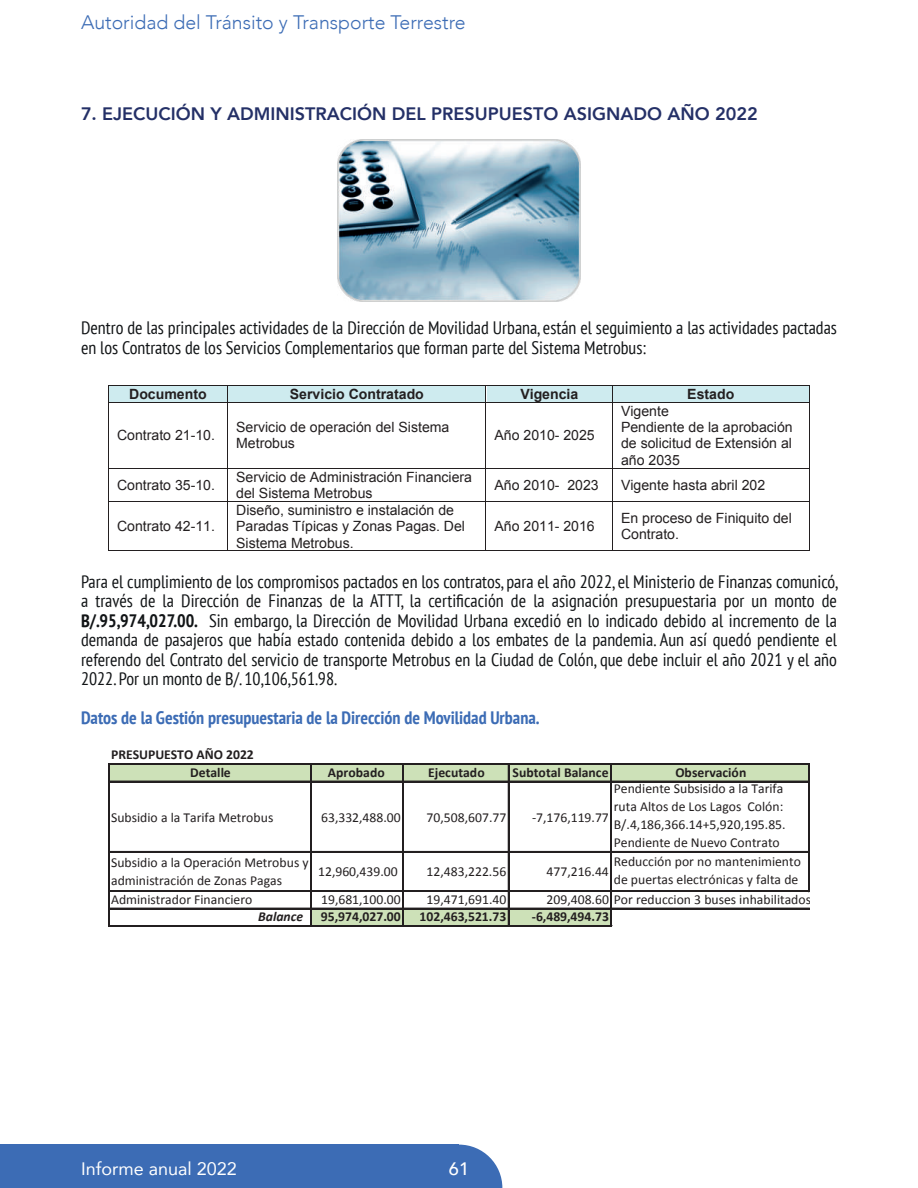
<style>
.page{position:relative;width:918px;height:1188px;background:#fff}
.page>*{position:absolute;margin:0;border:0;box-sizing:border-box;transform-origin:0 0}
.t1{font:300 19.5px "Avenir";color:#3c6cb5}
.t2{font:condensed 18px/19.5px "PT Sans";color:#111416}
.t3{font:700 condensed 18px "PT Sans";color:#3c6cb5}
.t4{font:800 18px "Avenir";color:#243067}
.t5{font:18px "Avenir";color:#fff}
.t6{font:500 18px "Avenir";color:#fff}
.t7{font:14.1px/16px "Arial";color:#231f20}
.t8{font:700 14.1px "Arial";color:#231f20}
.t9{font:13.65px/18px "Calibri";color:#231f20}
.t10{font:700 13.65px/17.5px "Calibri";color:#231f20}
.t11{font:italic 700 13.65px "Calibri";color:#231f20}
.s1{font-weight:700}
</style>
<div class="page">
<img style="left:337px;top:140px;width:244px;height:162px">
<div style="left:109px;top:386px;width:118px;height:16px;background:#ceebef"></div>
<div style="left:228px;top:386px;width:258px;height:16px;background:#ceebef"></div>
<div style="left:487px;top:386px;width:125px;height:16px;background:#ceebef"></div>
<div style="left:613px;top:386px;width:196px;height:16px;background:#ceebef"></div>
<hr style="left:109px;top:385px;width:118px;height:1px;background:#231f20">
<hr style="left:228px;top:385px;width:257px;height:1px;background:#231f20">
<hr style="left:486px;top:385px;width:126px;height:1px;background:#231f20">
<hr style="left:613px;top:385px;width:196px;height:1px;background:#231f20">
<svg style="left:108px;top:385px;width:1px;height:18px"></svg>
<hr style="left:109px;top:402px;width:118px;height:1px;background:#231f20">
<svg style="left:227px;top:385px;width:1px;height:18px"></svg>
<hr style="left:228px;top:402px;width:257px;height:1px;background:#231f20">
<svg style="left:485px;top:385px;width:1px;height:18px"></svg>
<hr style="left:486px;top:402px;width:126px;height:1px;background:#231f20">
<svg style="left:612px;top:385px;width:1px;height:18px"></svg>
<hr style="left:613px;top:402px;width:196px;height:1px;background:#231f20">
<svg style="left:809px;top:385px;width:1px;height:18px"></svg>
<hr style="left:108px;top:403px;width:1px;height:65px;background:#231f20">
<hr style="left:227px;top:403px;width:1px;height:65px;background:#231f20">
<hr style="left:485px;top:403px;width:1px;height:65px;background:#231f20">
<hr style="left:612px;top:403px;width:1px;height:65px;background:#231f20">
<hr style="left:809px;top:403px;width:1px;height:65px;background:#231f20">
<hr style="left:109px;top:468px;width:118px;height:1px;background:#231f20">
<hr style="left:228px;top:468px;width:257px;height:1px;background:#231f20">
<hr style="left:486px;top:468px;width:126px;height:1px;background:#231f20">
<hr style="left:613px;top:468px;width:196px;height:1px;background:#231f20">
<hr style="left:108px;top:468px;width:1px;height:33px;background:#231f20">
<hr style="left:227px;top:468px;width:1px;height:33px;background:#231f20">
<hr style="left:485px;top:468px;width:1px;height:33px;background:#231f20">
<hr style="left:612px;top:468px;width:1px;height:33px;background:#231f20">
<hr style="left:809px;top:468px;width:1px;height:33px;background:#231f20">
<hr style="left:109px;top:501px;width:118px;height:1px;background:#231f20">
<hr style="left:228px;top:501px;width:257px;height:1px;background:#231f20">
<hr style="left:486px;top:501px;width:126px;height:1px;background:#231f20">
<hr style="left:613px;top:501px;width:196px;height:1px;background:#231f20">
<hr style="left:108px;top:502px;width:1px;height:48px;background:#231f20">
<hr style="left:109px;top:550px;width:118px;height:1px;background:#231f20">
<hr style="left:227px;top:502px;width:1px;height:48px;background:#231f20">
<hr style="left:228px;top:550px;width:257px;height:1px;background:#231f20">
<hr style="left:485px;top:502px;width:1px;height:48px;background:#231f20">
<hr style="left:486px;top:550px;width:126px;height:1px;background:#231f20">
<hr style="left:612px;top:502px;width:1px;height:48px;background:#231f20">
<hr style="left:613px;top:550px;width:196px;height:1px;background:#231f20">
<hr style="left:809px;top:502px;width:1px;height:48px;background:#231f20">
<div style="left:109px;top:764px;width:700px;height:18px;background:#cde1b8"></div>
<div style="left:311px;top:909px;width:301px;height:17px;background:#cde1b8"></div>
<hr style="left:108px;top:764px;width:1px;height:163px;background:#231f20">
<hr style="left:311px;top:765px;width:1px;height:162px;background:#231f20">
<hr style="left:402px;top:765px;width:1px;height:162px;background:#231f20">
<hr style="left:403px;top:765px;width:1px;height:162px;background:#231f20">
<hr style="left:508px;top:765px;width:1px;height:162px;background:#231f20">
<hr style="left:611px;top:765px;width:1px;height:162px;background:#231f20">
<hr style="left:808px;top:765px;width:1px;height:127px;background:#231f20">
<hr style="left:809px;top:765px;width:1px;height:127px;background:#231f20">
<hr style="left:109px;top:763px;width:701px;height:1px;background:#231f20">
<hr style="left:109px;top:764px;width:701px;height:1px;background:#231f20">
<hr style="left:109px;top:781px;width:701px;height:1px;background:#231f20">
<hr style="left:109px;top:851px;width:701px;height:2px;background:#231f20">
<hr style="left:109px;top:890px;width:701px;height:1px;background:#231f20">
<hr style="left:109px;top:891px;width:701px;height:1px;background:#231f20">
<hr style="left:109px;top:908px;width:700px;height:1px;background:#231f20">
<hr style="left:109px;top:925px;width:503px;height:2px;background:#231f20">
<div style="left:0;top:1145px;width:459px;height:43px;background:#3c6cb5"></div>
<svg style="left:459px;top:1145px;width:43px;height:43px"></svg>
<p class="t1" style="left:81px;top:11px;width:386px">Autoridad del Tránsito y Transporte Terrestre</p>
<p class="t4" style="left:81px;top:100px;width:678px">7. EJECUCIÓN Y ADMINISTRACIÓN DEL PRESUPUESTO ASIGNADO AÑO 2022</p>
<p class="t2" style="left:81px;top:318px;width:758px">Dentro de las principales actividades de la Dirección de Movilidad Urbana, están el seguimiento a las actividades pactadas en los Contratos de los Servicios Complementarios que forman parte del Sistema Metrobus:</p>
<p class="t8" style="left:129px;top:385px;width:79px">Documento</p>
<p class="t8" style="left:290px;top:385px;width:136px">Servicio Contratado</p>
<p class="t8" style="left:520px;top:385px;width:60px">Vigencia</p>
<p class="t8" style="left:687px;top:385px;width:49px">Estado</p>
<p class="t7" style="left:117px;top:427px;width:99px">Contrato 21-10.</p>
<p class="t7" style="left:236px;top:420px;width:215px">Servicio de operación del Sistema<br>Metrobus</p>
<p class="t7" style="left:495px;top:427px;width:102px">Año 2010- 2025</p>
<p class="t7" style="left:621px;top:403px;width:173px">Vigente<br>Pendiente de la aprobación de solicitud de Extensión al año 2035</p>
<p class="t7" style="left:117px;top:477px;width:99px">Contrato 35-10.</p>
<p class="t7" style="left:236px;top:469px;width:237px">Servicio de Administración Financiera del Sistema Metrobus</p>
<p class="t7" style="left:494px;top:477px;width:106px">Año 2010- 2023</p>
<p class="t7" style="left:621px;top:477px;width:146px">Vigente hasta abril 202</p>
<p class="t7" style="left:117px;top:518px;width:99px">Contrato 42-11.</p>
<p class="t7" style="left:236px;top:502px;width:230px">Diseño, suministro e instalación de<br>Paradas Típicas y Zonas Pagas. Del<br>Sistema Metrobus.</p>
<p class="t7" style="left:494px;top:518px;width:102px">Año 2011- 2016</p>
<p class="t7" style="left:621px;top:510px;width:172px">En proceso de Finiquito del<br>Contrato.</p>
<p class="t2" style="left:81px;top:571px;width:759px;text-align:justify">Para el cumplimiento de los compromisos pactados en los contratos, para el año 2022, el Ministerio de Finanzas comunicó, a través de la Dirección de Finanzas de la ATTT, la certificación de la asignación presupuestaria por un monto de <span class="s1">B/.95,974,027.00.</span> Sin embargo, la Dirección de Movilidad Urbana excedió en lo indicado debido al incremento de la demanda de pasajeros que había estado contenida debido a los embates de la pandemia. Aun así quedó pendiente el referendo del Contrato del servicio de transporte Metrobus en la Ciudad de Colón, que debe incluir el año 2021 y el año 2022. Por un monto de B/. 10,106,561.98.</p>
<p class="t3" style="left:81px;top:706px;width:460px">Datos de la Gestión presupuestaria de la Dirección de Movilidad Urbana.</p>
<p class="t10" style="left:190px;top:746px;width:65px;text-indent:-79px">PRESUPUESTO AÑO 2022<br>Detalle</p>
<p class="t10" style="left:328px;top:764px;width:58px">Aprobado</p>
<p class="t10" style="left:428px;top:764px;width:58px">Ejecutado</p>
<p class="t10" style="left:513px;top:764px;width:97px">Subtotal Balance</p>
<p class="t10" style="left:675px;top:764px;width:72px">Observación</p>
<p class="t9" style="left:614px;top:779px;width:173px">Pendiente Subsisido a la Tarifa ruta Altos de Los Lagos Colón:<br>B/.4,186,366.14+5,920,195.85.<br>Pendiente de Nuevo Contrato</p>
<p class="t9" style="left:111px;top:808px;width:164px">Subsidio a la Tarifa Metrobus</p>
<p class="t9" style="left:321px;top:808px;width:81px">63,332,488.00</p>
<p class="t9" style="left:427px;top:808px;width:81px">70,508,607.77</p>
<p class="t9" style="left:532px;top:808px;width:78px">-7,176,119.77</p>
<p class="t9" style="left:111px;top:854px;width:199px">Subsidio a la Operación Metrobus y administración de Zonas Pagas</p>
<p class="t9" style="left:318px;top:863px;width:81px">12,960,439.00</p>
<p class="t9" style="left:427px;top:863px;width:81px">12,483,222.56</p>
<p class="t9" style="left:547px;top:863px;width:64px">477,216.44</p>
<p class="t9" style="left:614px;top:852px;width:189px">Reducción por no mantenimiento de puertas electrónicas y falta de</p>
<p class="t9" style="left:111px;top:890px;width:143px">Administrador Financiero</p>
<p class="t9" style="left:614px;top:888px;width:170px">unidades de seguridad policial</p>
<p class="t9" style="left:321px;top:890px;width:81px">19,681,100.00</p>
<p class="t9" style="left:427px;top:890px;width:81px">19,471,691.40</p>
<p class="t9" style="left:547px;top:890px;width:266px">209,408.60 Por reduccion 3 buses inhabilitados</p>
<p class="t11" style="left:258px;top:908px;width:47px">Balance</p>
<p class="t10" style="left:321px;top:908px;width:81px">95,974,027.00</p>
<p class="t10" style="left:420px;top:908px;width:88px">102,463,521.73</p>
<p class="t10" style="left:532px;top:908px;width:79px">-6,489,494.73</p>
<p class="t5" style="left:81px;top:1154px;width:157px">Informe anual 2022</p>
<p class="t6" style="left:449px;top:1153px;width:22px">61</p>
</div>
